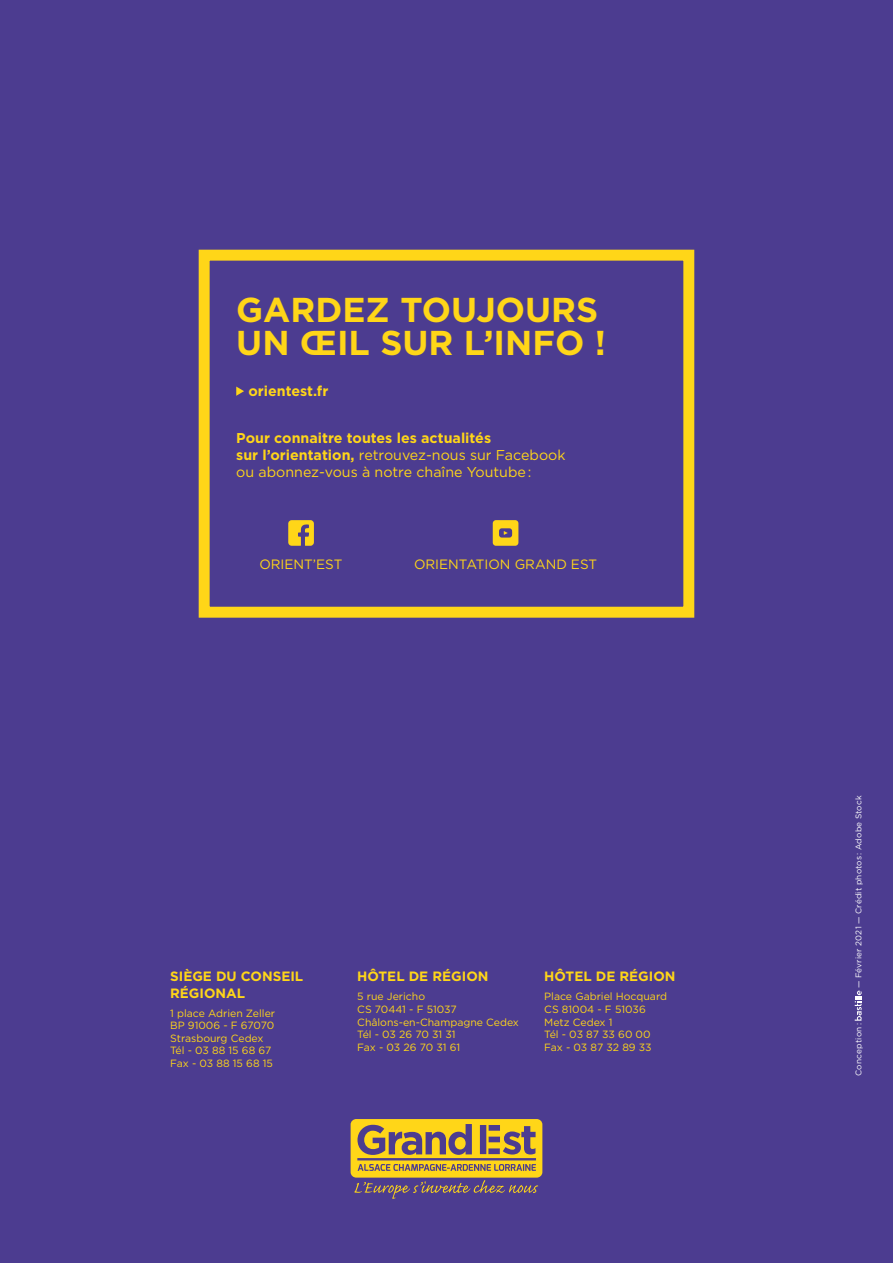
<style>
.page{position:relative;width:893px;height:1263px;background:#4c3c90}
.page>*{position:absolute;margin:0;border:0;box-sizing:border-box;transform-origin:0 0}
.t1{font:700 34.5px/33px "Gotham";color:#ffd618}
.Texte_courant{font:14.25px/17.1px "Gotham";color:#ffd618}
.Texte_courant-2{font:700 14.25px "Gotham";color:#ffd618}
.Texte_courant-3{font:700 13.5px/16.2px "Gotham";color:#ffd618}
.Texte_courant-4{font:13.5px "Gotham";color:#ffd618}
.Texte_courant-5{font:10.5px/12.6px "Gotham";color:#ffd618}
.t2{font:8.25px "Gotham";letter-spacing:.025em;color:#fff}
.s1{font-weight:700}
</style>
<div class="page">
<svg style="left:855px;top:990px;width:7px;height:31px"></svg>
<svg style="left:351px;top:1119px;width:191px;height:80px"></svg>
<div style="left:199px;top:250px;width:495px;height:368px;border:11px solid #ffd618"></div>
<svg style="left:236px;top:386px;width:8px;height:10px"></svg>
<svg style="left:288px;top:520px;width:26px;height:26px"></svg>
<div style="left:493px;top:520px;width:25px;height:26px;background:#ffd618;border-radius:3px"></div>
<svg style="left:499px;top:528px;width:13px;height:10px"></svg>
<p class="t1" style="left:236px;top:293px;width:371px">GARDEZ TOUJOURS<br>UN ŒIL SUR L’INFO !</p>
<p class="Texte_courant-2" style="left:248px;top:381px;width:81px">orientest.fr</p>
<p class="Texte_courant" style="left:236px;top:429px;width:331px"><span class="s1">Pour connaitre toutes les actualités<br>sur l’orientation,</span> retrouvez-nous sur Facebook ou abonnez-vous à notre chaîne Youtube :</p>
<p class="Texte_courant-4" style="left:259px;top:556px;width:85px">ORIENT’EST</p>
<p class="Texte_courant-4" style="left:414px;top:556px;width:185px">ORIENTATION GRAND EST</p>
<p class="Texte_courant-3" style="left:170px;top:968px;width:135px">SIÈGE DU CONSEIL<br>RÉGIONAL</p>
<p class="Texte_courant-5" style="left:170px;top:1006px;width:106px">1 place Adrien Zeller</p>
<p class="Texte_courant-5" style="left:170px;top:1019px;width:106px">BP 91006 - F 67070</p>
<p class="Texte_courant-5" style="left:170px;top:1031px;width:95px">Strasbourg Cedex</p>
<p class="Texte_courant-5" style="left:170px;top:1044px;width:103px">Tél - 03 88 15 68 67</p>
<p class="Texte_courant-5" style="left:170px;top:1057px;width:104px">Fax - 03 88 15 68 15</p>
<p class="Texte_courant-3" style="left:357px;top:968px;width:133px">HÔTEL DE RÉGION</p>
<p class="Texte_courant-5" style="left:357px;top:990px;width:69px">5 rue Jericho</p>
<p class="Texte_courant-5" style="left:357px;top:1003px;width:101px">CS 70441 - F 51037</p>
<p class="Texte_courant-5" style="left:357px;top:1015px;width:163px">Châlons-en-Champagne Cedex</p>
<p class="Texte_courant-5" style="left:357px;top:1028px;width:104px">Tél - 03 26 70 31 31<br>Fax - 03 26 70 31 61</p>
<p class="Texte_courant-3" style="left:544px;top:968px;width:133px">HÔTEL DE RÉGION</p>
<p class="Texte_courant-5" style="left:544px;top:990px;width:124px">Place Gabriel Hocquard</p>
<p class="Texte_courant-5" style="left:544px;top:1003px;width:103px">CS 81004 - F 51036</p>
<p class="Texte_courant-5" style="left:544px;top:1015px;width:70px">Metz Cedex 1</p>
<p class="Texte_courant-5" style="left:544px;top:1028px;width:109px">Tél - 03 87 33 60 00<br>Fax - 03 87 32 89 33</p>
<p class="t2" style="left:853px;top:988px;width:194px;rotate:-90deg">— Février 2021 — Crédit photos : Adobe Stock</p>
<p class="t2" style="left:853px;top:1076px;width:54px;rotate:-90deg">Conception :</p>
</div>
